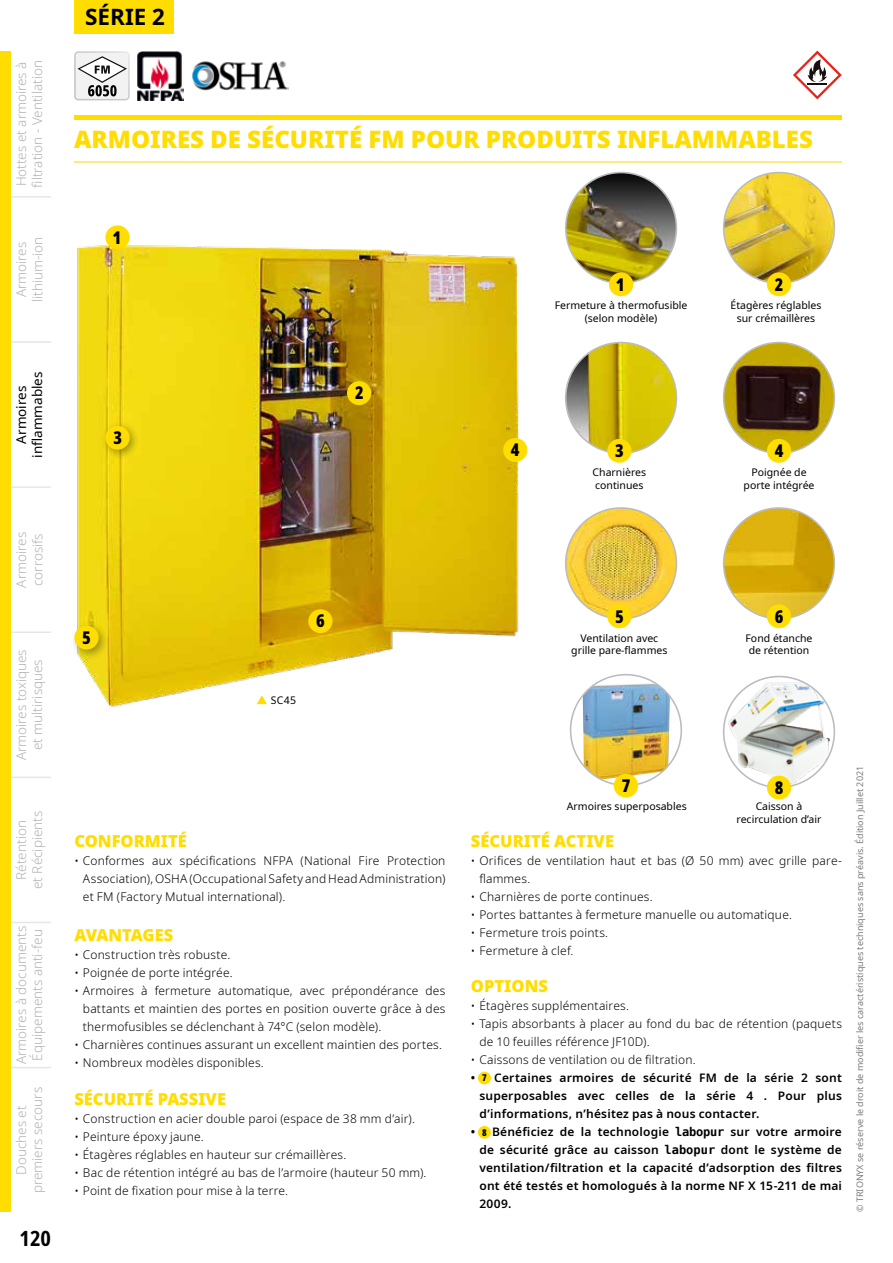
<style>
.page{position:relative;width:893px;height:1263px;background:#fff}
.page>*{position:absolute;margin:0;border:0;box-sizing:border-box;transform-origin:0 0}
.t1{font:900 24px "Noto Sans";color:#fd0}
.t2{font:700 22.5px "Noto Sans";color:#000}
.t3{font:700 condensed 21px "Noto Sans";color:#000}
.t4{font:900 extra-condensed 17.55px "Noto Sans";color:#000}
.t5{font:900 16.5px "Noto Sans";color:#fd0}
.t6{font:300 13.5px/16.2px "Noto Sans";color:#b3b2b2;text-align:center}
.t7{font:13.5px/16.2px "Noto Sans";color:#000;text-align:center}
.t8{font:300 12px/18px "Noto Sans";letter-spacing:.015em;color:#000;text-align:justify}
.t9{font:600 12px/18px "Noto Sans";letter-spacing:.015em;color:#000;text-align:justify}
.t10{font:10.5px/12.6px "Noto Sans";color:#000;text-align:center}
.t11{font:900 extra-condensed 9.45px "Noto Sans";color:#000}
.t12{font:9px "Noto Sans";color:#7c7b7b}
.s1{font-family:"Bitstream Vera Sans Mono";font-weight:700}
</style>
<div class="page">
<svg style="left:10px;top:195px;width:41px;height:1017px"></svg>
<div style="left:0;top:51px;width:10px;height:1161px;background:#fd0"></div>
<hr style="left:74px;top:161px;width:768px;height:2px;background:#ffea80">
<div style="left:74px;top:0;width:100px;height:34px;background:#fd0"></div>
<hr style="left:74px;top:116px;width:768px;height:4px;background:#fd0">
<svg style="left:793px;top:51px;width:49px;height:48px"></svg>
<svg style="left:74px;top:51px;width:56px;height:49px"></svg>
<img style="left:138px;top:51px;width:46px;height:50px">
<img style="left:192px;top:61px;width:97px;height:30px">
<img style="left:77px;top:233px;width:450px;height:475px">
<img style="left:566px;top:173px;width:110px;height:110px;border-radius:55px">
<img style="left:566px;top:342px;width:110px;height:111px;border-radius:55px">
<img style="left:566px;top:508px;width:110px;height:111px;border-radius:55px">
<img style="left:724px;top:173px;width:110px;height:110px;border-radius:55px">
<img style="left:724px;top:342px;width:110px;height:111px;border-radius:55px">
<img style="left:724px;top:508px;width:110px;height:111px;border-radius:55px">
<div style="left:609px;top:272px;width:24px;height:24px;background:#fd0;border-radius:50%"></div>
<div style="left:105px;top:225px;width:25px;height:24px;background:#fd0;border-radius:50%"></div>
<div style="left:767px;top:272px;width:24px;height:24px;background:#fd0;border-radius:50%"></div>
<div style="left:347px;top:381px;width:24px;height:24px;background:#fd0;border-radius:50%"></div>
<div style="left:101px;top:421px;width:40px;height:40px;background:#000;opacity:.36"></div>
<div style="left:105px;top:426px;width:25px;height:24px;background:#fd0;border-radius:50%"></div>
<div style="left:607px;top:439px;width:24px;height:24px;background:#fd0;border-radius:50%"></div>
<div style="left:767px;top:439px;width:24px;height:24px;background:#fd0;border-radius:50%"></div>
<div style="left:503px;top:438px;width:24px;height:24px;background:#fd0;border-radius:50%"></div>
<div style="left:607px;top:604px;width:24px;height:24px;background:#fd0;border-radius:50%"></div>
<div style="left:69px;top:621px;width:40px;height:40px;background:#000;opacity:.36"></div>
<div style="left:74px;top:626px;width:25px;height:23px;background:#fd0;border-radius:50%"></div>
<div style="left:767px;top:604px;width:24px;height:24px;background:#fd0;border-radius:50%"></div>
<img style="left:583px;top:681px;width:87px;height:98px">
<div style="left:614px;top:774px;width:24px;height:23px;background:#fd0;border-radius:50%"></div>
<div style="left:478px;top:1072px;width:13px;height:12px;background:#fd0;border-radius:50%"></div>
<div style="left:478px;top:1126px;width:13px;height:13px;background:#fd0;border-radius:50%"></div>
<img style="left:725px;top:678px;width:108px;height:108px">
<div style="left:767px;top:776px;width:24px;height:23px;background:#fd0;border-radius:50%"></div>
<div style="left:308px;top:609px;width:25px;height:24px;background:#fd0;border-radius:50%"></div>
<svg style="left:257px;top:695px;width:10px;height:9px"></svg>
<p class="t6" style="left:13px;top:188px;width:129px;text-align:left;rotate:-90deg">Hottes et armoires à filtration - Ventilation</p>
<p class="t6" style="left:14px;top:302px;width:67px;rotate:-90deg">Armoires lithium-ion</p>
<p class="t7" style="left:13px;top:458px;width:88px;rotate:-90deg">Armoires inflammables</p>
<p class="t6" style="left:14px;top:587px;width:57px;text-align:left;rotate:-90deg">Armoires corrosifs</p>
<p class="t6" style="left:13px;top:760px;width:113px;rotate:-90deg">Armoires toxiques et multirisques</p>
<p class="t6" style="left:13px;top:889px;width:80px;rotate:-90deg">Rétention<br>et Récipients</p>
<p class="t6" style="left:13px;top:1064px;width:140px;text-align:left;rotate:-90deg">Armoires à documents<br>Équipements anti-feu</p>
<p class="t6" style="left:13px;top:1193px;width:108px;rotate:-90deg">Douches et premiers secours</p>
<h3 class="t3" style="left:20px;top:1223px;width:33px">120</h3>
<h2 class="t2" style="left:85px;top:1px;width:81px">SÉRIE 2</h2>
<h1 class="t1" style="left:74px;top:121px;width:740px">ARMOIRES DE SÉCURITÉ FM POUR PRODUITS INFLAMMABLES</h1>
<h3 class="t4" style="left:112px;top:224px;width:10px">1</h3>
<h3 class="t4" style="left:113px;top:424px;width:10px">3</h3>
<h3 class="t4" style="left:355px;top:380px;width:10px">2</h3>
<h3 class="t4" style="left:616px;top:271px;width:10px">1</h3>
<h3 class="t4" style="left:775px;top:271px;width:10px">2</h3>
<p class="t10" style="left:555px;top:299px;width:134px">Fermeture à thermofusible (selon modèle)</p>
<p class="t10" style="left:730px;top:299px;width:92px">Étagères réglables sur crémaillères</p>
<h3 class="t4" style="left:511px;top:437px;width:10px">4</h3>
<h3 class="t4" style="left:615px;top:437px;width:10px">3</h3>
<h3 class="t4" style="left:775px;top:437px;width:10px">4</h3>
<p class="t10" style="left:593px;top:466px;width:55px;text-align:left">Charnières continues</p>
<p class="t10" style="left:744px;top:466px;width:72px">Poignée de porte intégrée</p>
<h3 class="t4" style="left:316px;top:608px;width:10px">6</h3>
<h3 class="t4" style="left:615px;top:603px;width:10px">5</h3>
<h3 class="t4" style="left:775px;top:603px;width:10px">6</h3>
<h3 class="t4" style="left:82px;top:624px;width:10px">5</h3>
<p class="t10" style="left:571px;top:632px;width:98px">Ventilation avec grille pare-flammes</p>
<p class="t10" style="left:745px;top:632px;width:69px">Fond étanche de rétention</p>
<p class="t10" style="left:271px;top:694px;width:27px">SC45</p>
<h3 class="t5" style="left:74px;top:828px;width:114px">CONFORMITÉ</h3>
<p class="t8" style="left:83px;top:852px;width:364px;text-indent:-9px">• Conformes aux spécifications NFPA (National Fire Protection Association), OSHA (Occupational Safety and Head Administration) et FM (Factory Mutual international).</p>
<h3 class="t5" style="left:74px;top:923px;width:100px">AVANTAGES</h3>
<p class="t8" style="left:74px;top:946px;width:157px">• Construction très robuste.</p>
<p class="t8" style="left:74px;top:964px;width:160px">• Poignée de porte intégrée.</p>
<p class="t8" style="left:83px;top:982px;width:364px;text-indent:-9px">• Armoires à fermeture automatique, avec prépondérance des battants et maintien des portes en position ouverte grâce à des thermofusibles se déclenchant à 74°C (selon modèle).</p>
<p class="t8" style="left:74px;top:1036px;width:369px">• Charnières continues assurant un excellent maintien des portes.</p>
<p class="t8" style="left:74px;top:1054px;width:191px">• Nombreux modèles disponibles.</p>
<h3 class="t5" style="left:74px;top:1086px;width:153px">SÉCURITÉ PASSIVE</h3>
<p class="t8" style="left:74px;top:1110px;width:342px">• Construction en acier double paroi (espace de 38 mm d’air).</p>
<p class="t8" style="left:74px;top:1128px;width:131px">• Peinture époxy jaune.</p>
<p class="t8" style="left:74px;top:1146px;width:274px">• Étagères réglables en hauteur sur crémaillères.</p>
<p class="t8" style="left:74px;top:1164px;width:354px">• Bac de rétention intégré au bas de l’armoire (hauteur 50 mm).</p>
<p class="t8" style="left:74px;top:1182px;width:215px">• Point de fixation pour mise à la terre.</p>
<h3 class="t4" style="left:622px;top:772px;width:10px">7</h3>
<p class="t10" style="left:567px;top:800px;width:121px">Armoires superposables</p>
<h3 class="t4" style="left:775px;top:774px;width:10px">8</h3>
<p class="t10" style="left:737px;top:800px;width:86px">Caisson à recirculation d’air</p>
<h3 class="t5" style="left:471px;top:828px;width:145px">SÉCURITÉ ACTIVE</h3>
<p class="t8" style="left:479px;top:852px;width:364px;text-indent:-9px">• Orifices de ventilation haut et bas (Ø 50 mm) avec grille pare&shy;flammes.</p>
<p class="t8" style="left:471px;top:888px;width:183px">• Charnières de porte continues.</p>
<p class="t8" style="left:471px;top:906px;width:322px">• Portes battantes à fermeture manuelle ou automatique.</p>
<p class="t8" style="left:471px;top:924px;width:139px">• Fermeture trois points.</p>
<p class="t8" style="left:471px;top:942px;width:104px">• Fermeture à clef.</p>
<h3 class="t5" style="left:471px;top:974px;width:79px">OPTIONS</h3>
<p class="t8" style="left:471px;top:997px;width:160px">• Étagères supplémentaires.</p>
<p class="t8" style="left:479px;top:1015px;width:364px;text-indent:-9px">• Tapis absorbants à placer au fond du bac de rétention (paquets de 10 feuilles référence JF10D).</p>
<p class="t8" style="left:471px;top:1051px;width:226px">• Caissons de ventilation ou de filtration.</p>
<p class="t9" style="left:479px;top:1069px;width:364px;text-indent:-9px">• Certaines armoires de sécurité FM de la série 2 sont superposables avec celles de la série 4 . Pour plus d’informations, n’hésitez pas à nous contacter.</p>
<p class="t9" style="left:479px;top:1123px;width:364px;text-indent:-9px">• Bénéficiez de la technologie <span class="s1">labopur</span> sur votre armoire de sécurité grâce au caisson <span class="s1">labopur</span> dont le système de ventilation/filtration et la capacité d’adsorption des filtres ont été testés et homologués à la norme NF X 15-211 de mai 2009.</p>
<p class="t11" style="left:482px;top:1071px;width:6px">7</p>
<p class="t11" style="left:482px;top:1125px;width:6px">8</p>
<p class="t12" style="left:853px;top:1212px;width:447px;rotate:-90deg">© TRIONYX se réserve le droit de modifier les caractéristiques techniques sans préavis. Édition Juillet 2021</p>
</div>
